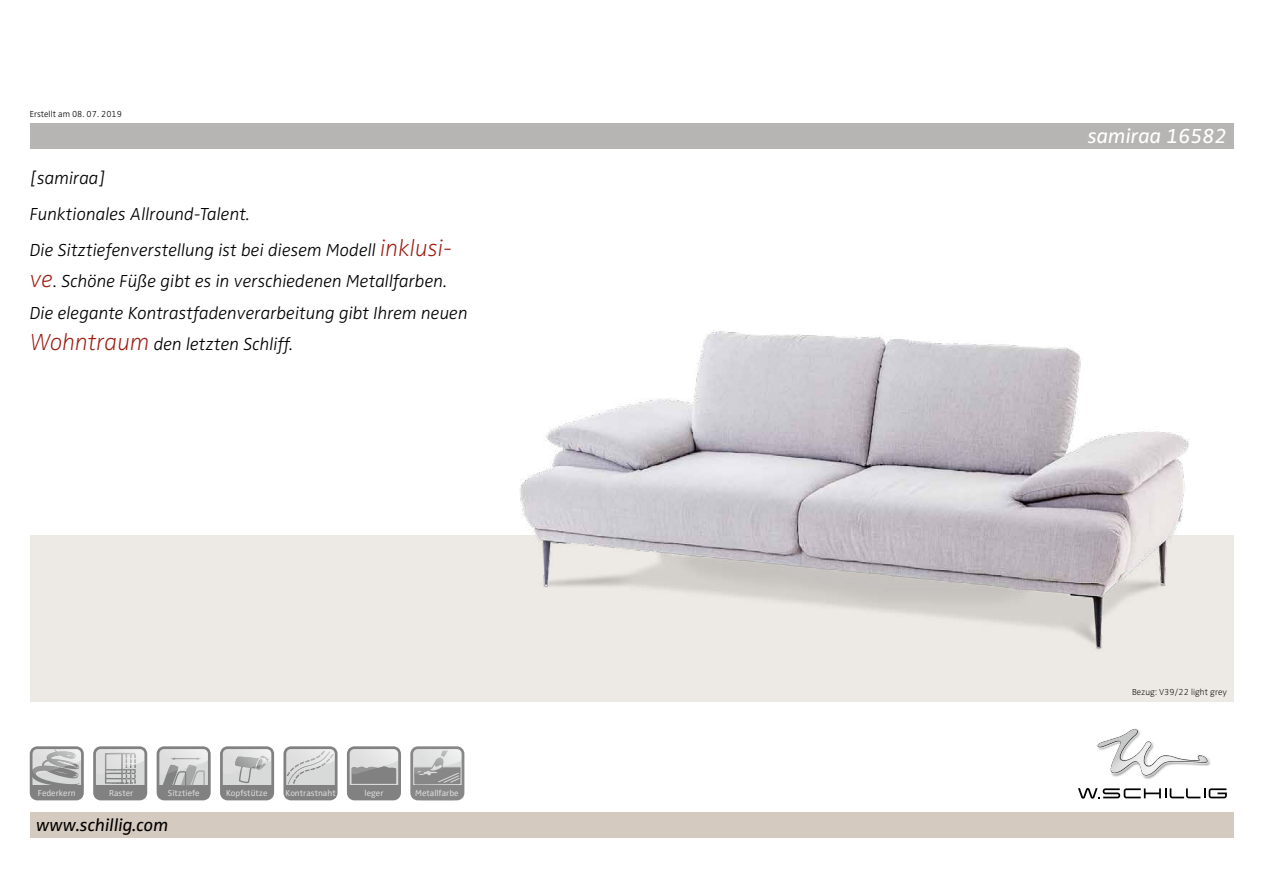
<style>
.page{position:relative;width:1263px;height:893px;background:#fff}
.page>*{position:absolute;margin:0;border:0;box-sizing:border-box;transform-origin:0 0}
.t1{font:italic 21px "Zwo Pro";color:#fff}
.t2{font:italic 300 18px/35.7px "Zwo Pro";color:#000}
.t3{font:italic 18px "Zwo Pro";color:#000}
.t4{font:300 expanded 9px "Zwo Pro";color:#000}
.t5{font:300 9px "Zwo Pro";color:#000}
.t6{font:8.85px "Zwo Pro";color:#d8d9d9}
.t7{font:8.85px "Zwo Pro";color:#d9dada}
.s1{font-stretch:expanded;font-size:24px;color:#9e1d12}
</style>
<div class="page">
<div style="left:30px;top:123px;width:1203px;height:26px;background:#b6b5b4"></div>
<div style="left:30px;top:535px;width:1203px;height:167px;background:#ede9e4"></div>
<div style="left:30px;top:812px;width:1203px;height:26px;background:#d5cabf"></div>
<img style="left:520px;top:330px;width:669px;height:320px">
<svg style="left:93px;top:746px;width:54px;height:54px;background:#b1b2b2"></svg>
<svg style="left:220px;top:746px;width:54px;height:54px;background:#b3b4b4"></svg>
<svg style="left:30px;top:746px;width:54px;height:54px;background:#b3b3b3"></svg>
<div style="left:32px;top:785px;width:49px;height:13px;background:#818181"></div>
<svg style="left:157px;top:746px;width:54px;height:54px;background:#b0b0b1"></svg>
<svg style="left:283px;top:746px;width:55px;height:54px;background:#c7c8c8"></svg>
<div style="left:286px;top:785px;width:49px;height:13px;background:#818181"></div>
<div style="left:413px;top:785px;width:49px;height:13px;background:#868786"></div>
<svg style="left:414px;top:750px;width:46px;height:35px;background:#b9b9b9"></svg>
<div style="left:410px;top:746px;width:54px;height:54px;border:3px solid #868786;border-radius:6px"></div>
<svg style="left:347px;top:746px;width:54px;height:54px;background:#afafb0"></svg>
<div style="left:349px;top:785px;width:49px;height:13px;background:#818181"></div>
<svg style="left:1097px;top:745px;width:113px;height:32px"></svg>
<img style="left:1098px;top:729px;width:109px;height:46px">
<svg style="left:1078px;top:788px;width:149px;height:11px"></svg>
<p class="t5" style="left:30px;top:109px;width:94px">Erstellt am 08. 07. 2019</p>
<p class="t2" style="left:30px;top:161px;width:424px">[samiraa]<br>Funktionales Allround-Talent.<br>Die Sitztiefenverstellung ist bei diesem Modell <span class="s1">inklusi-</span></p>
<p class="t2" style="left:30px;top:266px;width:439px;line-height:31.5px"><span class="s1">ve</span>. Schöne Füße gibt es in verschiedenen Metallfarben.<br>Die elegante Kontrastfadenverarbeitung gibt Ihrem neuen<br><span class="s1">Wohntraum</span> den letzten Schliff.</p>
<p class="t6" style="left:38px;top:787px;width:39px">Federkern</p>
<p class="t6" style="left:109px;top:787px;width:26px">Raster</p>
<p class="t6" style="left:168px;top:787px;width:33px">Sitztiefe</p>
<p class="t6" style="left:226px;top:787px;width:43px">Kopfstütze</p>
<p class="t6" style="left:286px;top:787px;width:52px">Kontrastnaht</p>
<p class="t6" style="left:365px;top:787px;width:20px">leger</p>
<p class="t7" style="left:415px;top:788px;width:45px">Metallfarbe</p>
<p class="t3" style="left:36px;top:815px;width:134px">www.schillig.com</p>
<p class="t1" style="left:1088px;top:124px;width:141px">samiraa 16582</p>
<p class="t4" style="left:1132px;top:687px;width:96px">Bezug: V39/22 light grey</p>
</div>
